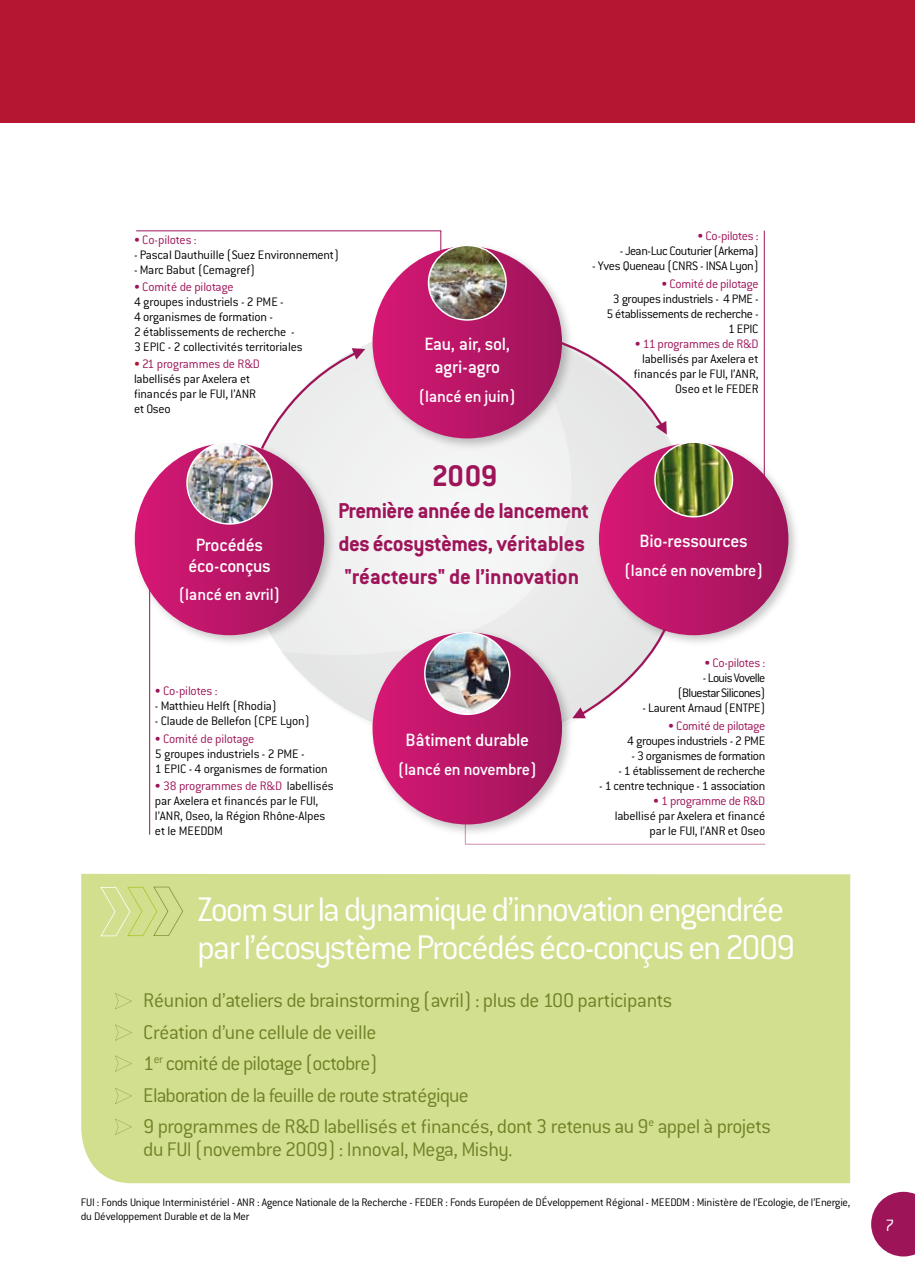
<style>
.page{position:relative;width:915px;height:1285px;background:#fff}
.page>*{position:absolute;margin:0;border:0;box-sizing:border-box;transform-origin:0 0}
.t1{font:300 37.5px/37.5px "Conduit ITC";letter-spacing:-.05em;color:#fff}
.t2{font:700 32.7px "Conduit ITC";color:#9d1459}
.t3{font:700 23.55px/32.7px "Conduit ITC";letter-spacing:-.025em;color:#9d1459}
.t4{font:300 21.75px/31.5px "Conduit ITC";letter-spacing:-.025em;color:#6f8227}
.t5{font:500 19.5px/21px "Conduit ITC";letter-spacing:-.015em;color:#fff;text-align:center}
.t6{font:500 18px "Conduit ITC";letter-spacing:-.005em;color:#fff}
.t7{font:300 18px "Conduit ITC";color:#fff}
.t8{font:300 13.5px/15px "Conduit ITC";letter-spacing:-.015em;color:#000}
.t9{font:300 13.5px "Conduit ITC";letter-spacing:-.02em;color:#9d1459}
.t10{font:300 13.5px/15px "Conduit ITC";letter-spacing:-.045em;color:#000;text-align:right}
.t11{font:300 13.5px "Conduit ITC";letter-spacing:-.04em;color:#000}
.t12{font:300 12px "Conduit ITC";letter-spacing:-.02em;color:#000}
.s1{color:#b5142f}
.s2{color:#9d1459}
</style>
<div class="page">
<hr style="left:763px;top:230px;width:1px;height:287px;background:#9d1459">
<svg style="left:136px;top:230px;width:305px;height:11px"></svg>
<hr style="left:149px;top:531px;width:1px;height:303px;background:#9d1459">
<div style="left:81px;top:873px;width:769px;height:309px;background:#d1df8e"></div>
<svg style="left:100px;top:886px;width:83px;height:50px;background:#cedd8b"></svg>
<svg style="left:115px;top:992px;width:17px;height:17px"></svg>
<svg style="left:115px;top:1024px;width:17px;height:16px"></svg>
<svg style="left:115px;top:1087px;width:17px;height:16px"></svg>
<svg style="left:115px;top:1118px;width:17px;height:16px"></svg>
<svg style="left:115px;top:1055px;width:17px;height:16px"></svg>
<hr style="left:465px;top:843px;width:300px;height:1px;background:#9d1459">
<svg style="left:871px;top:1191px;width:43px;height:65px"></svg>
<svg style="left:280px;top:344px;width:389px;height:376px;fill:#f3f3f3"></svg>
<div style="left:594px;top:438px;width:207px;height:210px;background:#000;opacity:.23"></div>
<div style="left:598px;top:443px;width:190px;height:192px;background:linear-gradient(to right,#d81f79,#9e1359);border-radius:50%"></div>
<img style="left:654px;top:442px;width:78px;height:74px;border-radius:50%">
<div style="left:654px;top:441px;width:79px;height:76px;border:2px solid #fff;border-radius:50%"></div>
<div style="left:130px;top:438px;width:207px;height:210px;background:#000;opacity:.23"></div>
<div style="left:135px;top:443px;width:189px;height:192px;background:linear-gradient(to right,#d71976,#9e165b);border-radius:50%"></div>
<img style="left:187px;top:442px;width:85px;height:82px;border-radius:50%">
<div style="left:186px;top:441px;width:87px;height:83px;border:2px solid #fff;border-radius:50%"></div>
<div style="left:367px;top:241px;width:208px;height:210px;background:#000;opacity:.23"></div>
<div style="left:372px;top:246px;width:190px;height:192px;background:linear-gradient(to right,#d81c78,#9e155a);border-radius:50%"></div>
<img style="left:428px;top:245px;width:78px;height:75px;border-radius:50%">
<div style="left:427px;top:244px;width:79px;height:76px;border:2px solid #fff;border-radius:50%"></div>
<div style="left:367px;top:627px;width:208px;height:210px;background:#000;opacity:.23"></div>
<div style="left:372px;top:632px;width:190px;height:192px;background:linear-gradient(to right,#d71c77,#9e165b);border-radius:50%"></div>
<img style="left:424px;top:632px;width:85px;height:82px;border-radius:50%">
<div style="left:424px;top:631px;width:86px;height:84px;border:2px solid #fff;border-radius:50%"></div>
<svg style="left:260px;top:348px;width:105px;height:102px"></svg>
<svg style="left:555px;top:339px;width:112px;height:95px"></svg>
<svg style="left:572px;top:626px;width:95px;height:92px"></svg>
<div style="left:0;top:0;width:914px;height:123px;background:#b51730"></div>
<p class="t9" style="left:134px;top:232px;width:64px">• Co-pilotes :</p>
<p class="t8" style="left:134px;top:247px;width:206px">- Pascal Dauthuille (Suez Environnement)</p>
<p class="t8" style="left:134px;top:262px;width:122px">- Marc Babut (Cemagref)</p>
<p class="t9" style="left:134px;top:279px;width:101px">• Comité de pilotage</p>
<p class="t8" style="left:134px;top:294px;width:170px">4 groupes industriels - 2 PME -<br>4 organismes de formation -<br>2 établissements de recherche -<br>3 EPI C - 2 collectivités territoriales</p>
<p class="t8" style="left:134px;top:356px;width:125px"><span class="s1">•</span> <span class="s2">21 programmes de R&amp;D </span>labellisés par Axelera et financés par le FUI, l’ANR et Oseo</p>
<h3 class="t5" style="left:424px;top:333px;width:87px;line-height:22.5px">Eau, air, sol, agri-agro</h3>
<h3 class="t6" style="left:418px;top:386px;width:98px">(lancé en juin)</h3>
<p class="t9" style="left:697px;top:229px;width:62px">• Co-pilotes :</p>
<p class="t11" style="left:619px;top:244px;width:140px">- Jean-Luc Couturier (Arkema)</p>
<p class="t8" style="left:592px;top:259px;width:168px">- Yves Queneau (CNRS - INSA Lyon)</p>
<p class="t9" style="left:661px;top:276px;width:98px">• Comité de pilotage</p>
<p class="t8" style="left:606px;top:291px;width:153px;text-align:right">3 groupes industriels - 4 PME -<br>5 établissements de recherche -<br>1 EPIC</p>
<p class="t9" style="left:634px;top:336px;width:123px">• 11 programmes de R&amp;D</p>
<p class="t8" style="left:642px;top:351px;width:118px">labellisés par Axelera et</p>
<p class="t8" style="left:633px;top:366px;width:126px">financés par le FUI, l’ANR,</p>
<p class="t8" style="left:675px;top:381px;width:64px">Oseo et le FEDER</p>
<h3 class="t5" style="left:188px;top:533px;width:84px">Procédés éco-conçus</h3>
<h3 class="t6" style="left:179px;top:584px;width:103px">(lancé en avril)</h3>
<h2 class="t2" style="left:431px;top:456px;width:67px">2009</h2>
<h3 class="t3" style="left:338px;top:494px;width:252px">Première année de lancement des écosystèmes, véritables "réacteurs" de l’innovation</h3>
<h3 class="t5" style="left:639px;top:530px;width:110px">Bio-ressources</h3>
<h3 class="t6" style="left:624px;top:560px;width:140px">(lancé en novembre)</h3>
<p class="t9" style="left:155px;top:683px;width:64px">• Co-pilotes :</p>
<p class="t8" style="left:155px;top:698px;width:123px">- Matthieu Helft (Rhodia)</p>
<p class="t8" style="left:155px;top:713px;width:156px">- Claude de Bellefon (CPE Lyon)</p>
<p class="t9" style="left:155px;top:730px;width:101px">• Comité de pilotage</p>
<p class="t8" style="left:155px;top:745px;width:174px">5 groupes industriels - 2 PME -<br>1 EPI C - 4 organismes de formation</p>
<p class="t8" style="left:155px;top:777px;width:180px"><span class="s2">• 38 programmes de R&amp;D</span> labellisés par Axelera et financés par le FUI, l’ANR, Oseo, la Région Rhône-Alpes et le MEEDDM</p>
<h3 class="t5" style="left:405px;top:729px;width:125px">Bâtiment durable</h3>
<h3 class="t6" style="left:398px;top:759px;width:140px">(lancé en novembre)</h3>
<p class="t9" style="left:704px;top:655px;width:62px">• Co-pilotes :</p>
<p class="t10" style="left:677px;top:670px;width:89px">- Louis Vovelle (Bluestar Silicones)</p>
<p class="t8" style="left:642px;top:700px;width:124px">- Laurent Arnaud (ENTPE)</p>
<p class="t9" style="left:668px;top:717px;width:98px">• Comité de pilotage</p>
<p class="t8" style="left:627px;top:732px;width:131px">4 groupes industriels - 2 PME</p>
<p class="t8" style="left:631px;top:747px;width:135px">- 3 organismes de formation</p>
<p class="t8" style="left:618px;top:762px;width:148px">- 1 établissement de recherche</p>
<p class="t8" style="left:599px;top:777px;width:167px">- 1 centre technique - 1 association</p>
<p class="t9" style="left:653px;top:792px;width:112px">• 1 programme de R&amp;D</p>
<p class="t8" style="left:614px;top:807px;width:152px;text-align:right">labellisé par Axelera et financé par le FUI, l’ANR et Oseo</p>
<h1 class="t1" style="left:197px;top:890px;width:599px">Zoom sur la dynamique d’innovation engendrée par l’écosystème Procédés éco-conçus en 2009</h1>
<p class="t4" style="left:143px;top:984px;width:629px">Réunion d’ateliers de brainstorming (avril) : plus de 100 participants<br>Création d’une cellule de veille<br>1<sup>er</sup> comité de pilotage (octobre)<br>Elaboration de la feuille de route stratégique<br>9 programmes de R&amp;D labellisés et financés, dont 3 retenus au 9<sup>e</sup> appel à projets</p>
<h3 class="t4" style="left:143px;top:1132px;width:371px">du FUI (novembre 2009) : I nnoval, Mega, Mishy.</h3>
<p class="t12" style="left:81px;top:1194px;width:346px">FUI : Fonds Unique I nterministériel - ANR : Agence Nationale de la Recherche - FEDER</p>
<p class="t12" style="left:445px;top:1194px;width:213px">: Fonds Européen de DÉveloppement Régional - MEEDDM</p>
<p class="t12" style="left:692px;top:1194px;width:159px">: Ministère de l’Ecologie, de l’Energie,</p>
<p class="t12" style="left:81px;top:1209px;width:170px">du Développement Durable et de la Mer</p>
<h3 class="t7" style="left:884px;top:1215px;width:11px">7</h3>
</div>
